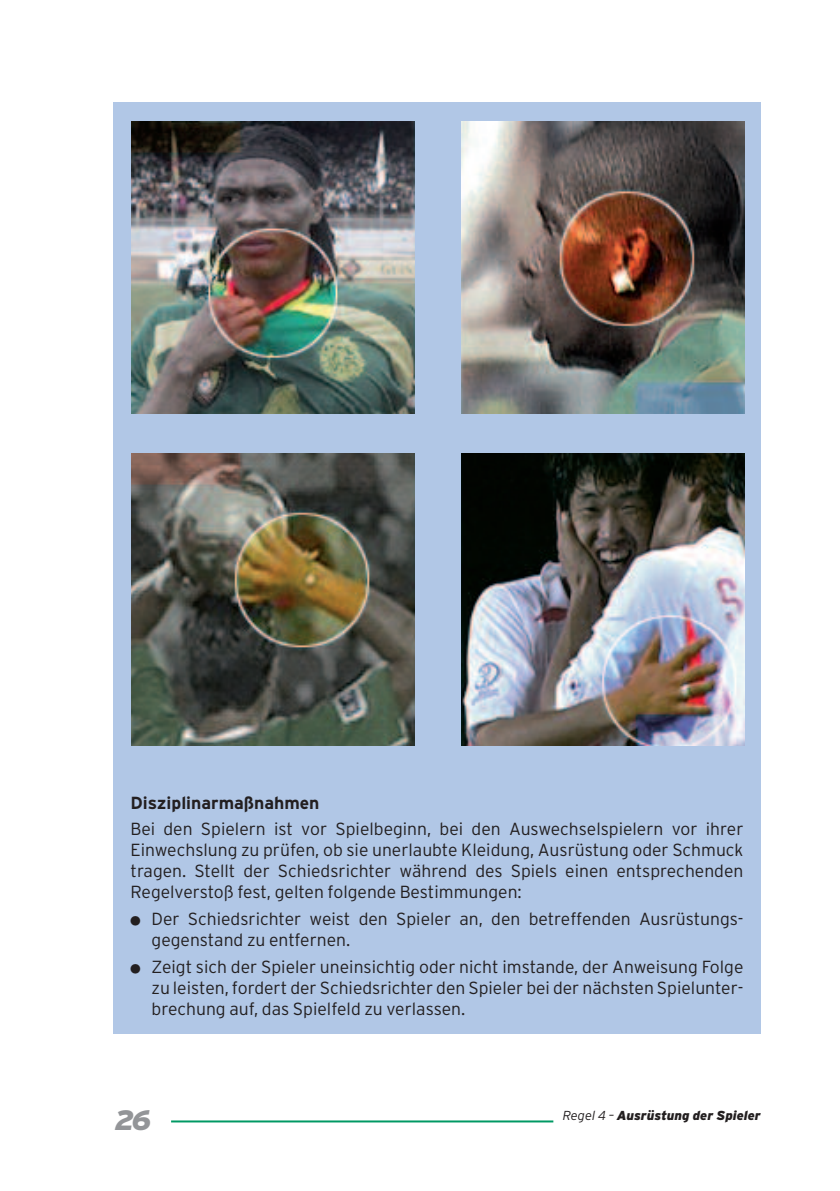
<style>
.page{position:relative;width:840px;height:1191px;background:#fff}
.page>*{position:absolute;margin:0;border:0;box-sizing:border-box;transform-origin:0 0}
.t1{font:italic 900 28px "Interstate";color:#939598}
.t2{font:300 17.6px/21px "Interstate";color:#231f20;text-align:justify}
.t3{font:700 17.6px "Interstate";color:#231f20}
.t4{font:italic 900 13px "Interstate";color:#231f20}
.s1{font-weight:300}
</style>
<div class="page">
<hr style="left:171px;top:1120px;width:382px;height:2px;background:#009964">
<div style="left:113px;top:102px;width:647px;height:931px;background:#b1c7e6"></div>
<img style="left:132px;top:454px;width:612px;height:292px">
<div style="left:415px;top:446px;width:46px;height:305px;background:#b1c7e6"></div>
<img style="left:132px;top:121px;width:612px;height:292px">
<div style="left:415px;top:112px;width:46px;height:314px;background:#b1c7e6"></div>
<p class="t3" style="left:130px;top:792px;width:190px">Disziplinarmaßnahmen</p>
<p class="t2" style="left:130px;top:819px;width:614px">Bei den Spielern ist vor Spielbeginn, bei den Auswechselspielern vor ihrer Einwechslung zu prüfen, ob sie unerlaubte Kleidung, Ausrüstung oder Schmuck tragen. Stellt der Schiedsrichter während des Spiels einen entsprechenden Regelverstoß fest, gelten folgende Bestimmungen:</p>
<p class="t2" style="left:151px;top:908px;width:593px">Der Schiedsrichter weist den Spieler an, den betreffenden Ausrüstungs&shy;gegenstand zu entfernen.</p>
<p class="t2" style="left:151px;top:956px;width:593px">Zeigt sich der Spieler uneinsichtig oder nicht imstande, der Anweisung Folge zu leisten, fordert der Schiedsrichter den Spieler bei der nächsten Spielunter&shy;brechung auf, das Spielfeld zu verlassen.</p>
<h1 class="t1" style="left:115px;top:1103px;width:38px">26</h1>
<p class="t4" style="left:562px;top:1108px;width:199px"><span class="s1">Regel 4 –</span> Ausrüstung der Spieler</p>
</div>
